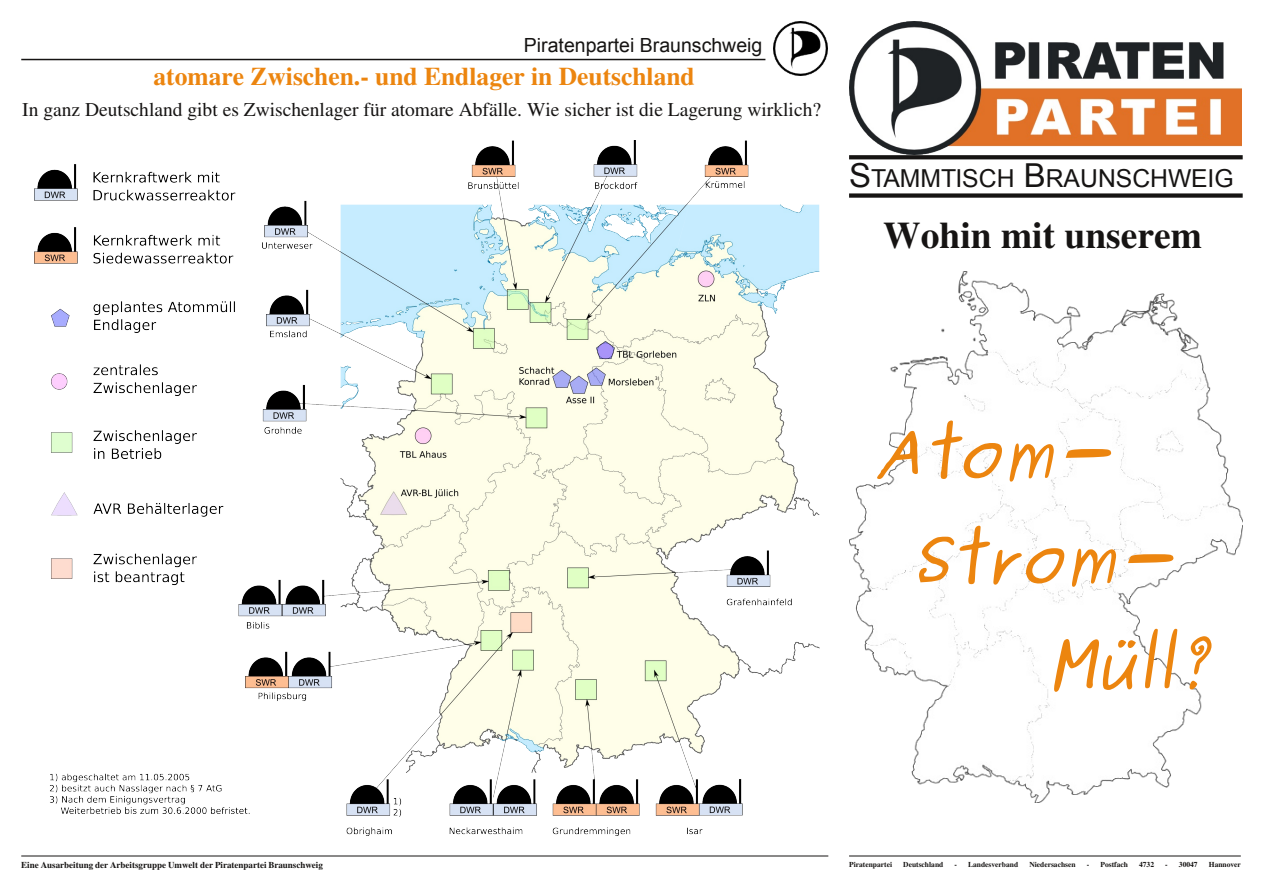
<style>
.page{position:relative;width:1263px;height:893px;background:#fff}
.page>*{position:absolute;margin:0;border:0;box-sizing:border-box;transform-origin:0 0}
.t1{font:italic 700 60px "Purisa";color:#ec850f}
.t2{font:500 37.5px "Nimbus Rom No 9 L";color:#161413}
.t3{font:500 25.5px "Nimbus Rom No 9 L";color:#ec850f}
.t4{font:24.75px "Arial";color:#161413}
.t5{font:19.5px "Nimbus Rom No 9 L";color:#161413}
.t6{font:19.5px "Arial";color:#161413}
.t7{font:500 9px "Nimbus Rom No 9 L";color:#161413}
.t8{font:500 7.5px "Nimbus Rom No 9 L";color:#161413}
.s1{font-size:33px}
</style>
<div class="page">
<img style="left:849px;top:21px;width:392px;height:133px">
<svg style="left:849px;top:155px;width:394px;height:4px;background:#1f1d1c"></svg>
<div style="left:849px;top:193px;width:394px;height:5px;background:#161413"></div>
<img style="left:849px;top:271px;width:393px;height:531px">
<img style="left:34px;top:141px;width:785px;height:694px">
<img style="left:774px;top:21px;width:54px;height:54px">
<hr style="left:21px;top:59px;width:744px;height:1px;background:#161413">
<hr style="left:21px;top:856px;width:807px;height:1px;background:#161413">
<hr style="left:849px;top:856px;width:392px;height:1px;background:#161413">
<p class="t6" style="left:524px;top:34px;width:240px">Piratenpartei Braunschweig</p>
<h3 class="t3" style="left:153px;top:60px;width:543px">atomare Zwischen.- und Endlager in Deutschland</h3>
<p class="t5" style="left:22px;top:97px;width:800px">In ganz Deutschland gibt es Zwischenlager für atomare Abfälle. Wie sicher ist die Lagerung wirklich?</p>
<p class="t4" style="left:849px;top:164px;width:386px"><span class="s1">S</span>TAMMTISCH <span class="s1">B</span>RAUNSCHWEIG</p>
<h2 class="t2" style="left:883px;top:212px;width:320px">Wohin mit unserem</h2>
<p class="t7" style="left:21px;top:859px;width:303px">Eine Ausarbeitung der Arbeitsgruppe Umwelt der Piratenpartei Braunschweig</p>
<h1 class="t1" style="left:873px;top:421px;width:240px">Atom-</h1>
<h1 class="t1" style="left:912px;top:527px;width:263px">Strom-</h1>
<h1 class="t1" style="left:1049px;top:632px;width:165px">Müll?</h1>
<p class="t8" style="left:849px;top:860px;width:44px">Piratenpartei</p>
<p class="t8" style="left:903px;top:860px;width:42px">Deutschland</p>
<p class="t8" style="left:954px;top:860px;width:65px">- Landesverband</p>
<p class="t8" style="left:1029px;top:860px;width:48px">Niedersachsen</p>
<p class="t8" style="left:1087px;top:860px;width:43px">- Postfach</p>
<p class="t8" style="left:1139px;top:860px;width:16px">4732</p>
<p class="t8" style="left:1165px;top:860px;width:34px">- 30047</p>
<p class="t8" style="left:1209px;top:860px;width:34px">Hannover</p>
</div>
